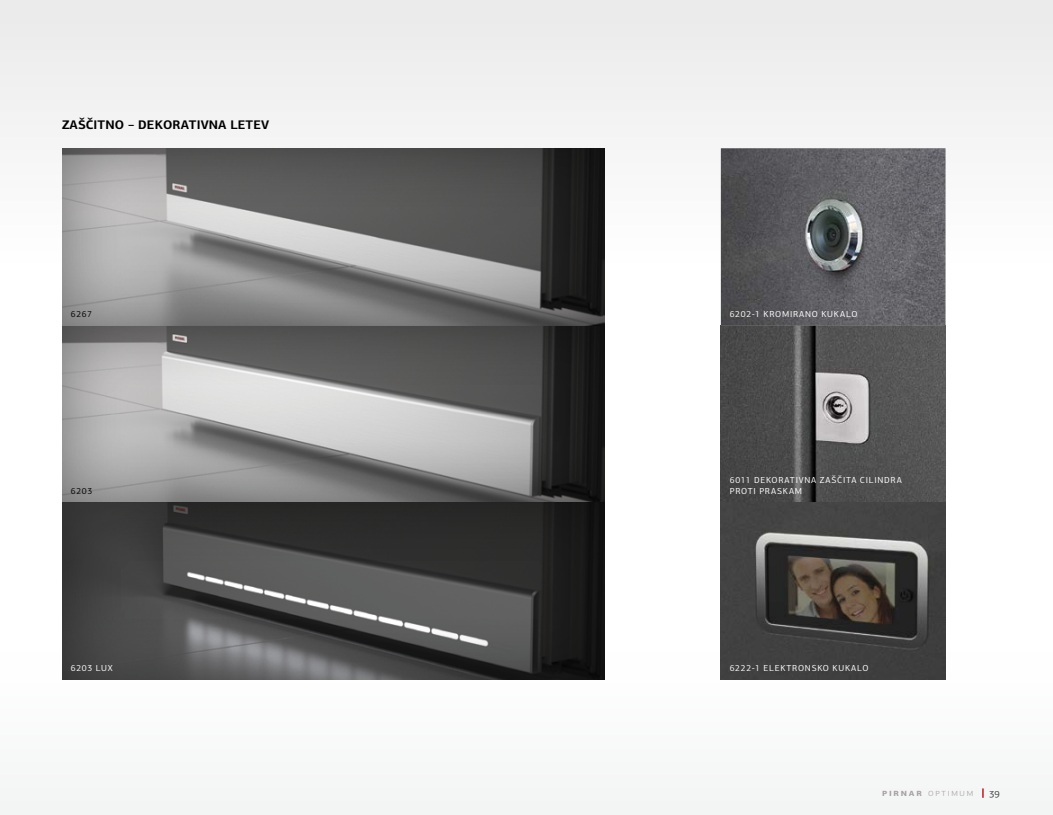
<style>
.page{position:relative;width:1053px;height:815px;background:#fff}
.page>*{position:absolute;margin:0;border:0;box-sizing:border-box;transform-origin:0 0}
.t1{font:700 12.5px "PF Agora Sans Pro";letter-spacing:.01em;color:#000}
.t2{font:300 10px "PF Agora Sans Pro";letter-spacing:.175em;color:#a7a2a1}
.t3{font:300 10px "PF Agora Sans Pro";color:#58595b}
.t4{font:8.75px/11.2px "PF Agora Sans Pro";letter-spacing:.09em;color:#fff}
.t5{font:8.75px "PF Agora Sans Pro";color:#000}
.s1{font-weight:700}
</style>
<div class="page">
<div style="left:0;top:653px;width:1052px;height:162px;background:#f3f4f4"></div>
<div style="left:0;top:0;width:1052px;height:305px;background:#ebebec"></div>
<div style="left:62px;top:324px;width:544px;height:179px;background:#000;opacity:.4"></div>
<div style="left:62px;top:501px;width:544px;height:180px;background:#000;opacity:.4"></div>
<div style="left:62px;top:146px;width:544px;height:180px;background:#000;opacity:.4"></div>
<img style="left:720px;top:326px;width:225px;height:354px">
<svg style="left:720px;top:148px;width:225px;height:178px;background:#626165"></svg>
<h1 class="t1" style="left:62px;top:117px;width:209px">ZAŠČITNO – DEKORATIVNA LETEV</h1>
<p class="t5" style="left:71px;top:308px;width:23px">6267</p>
<p class="t5" style="left:71px;top:486px;width:23px">6203</p>
<p class="t4" style="left:71px;top:662px;width:43px">6203 LUX</p>
<p class="t4" style="left:729px;top:308px;width:129px">6202-1 KROMIRANO KUKALO</p>
<p class="t4" style="left:729px;top:474px;width:173px">6011 DEKORATIVNA ZAŠČITA CILINDRA<br>PROTI PRASKAM</p>
<p class="t4" style="left:729px;top:662px;width:140px">6222-1 ELEKTRONSKO KUKALO</p>
<p class="t2" style="left:882px;top:787px;width:93px"><span class="s1">PIRNAR</span> OPTIMUM</p>
<p class="t3" style="left:989px;top:787px;width:12px">39</p>
</div>
